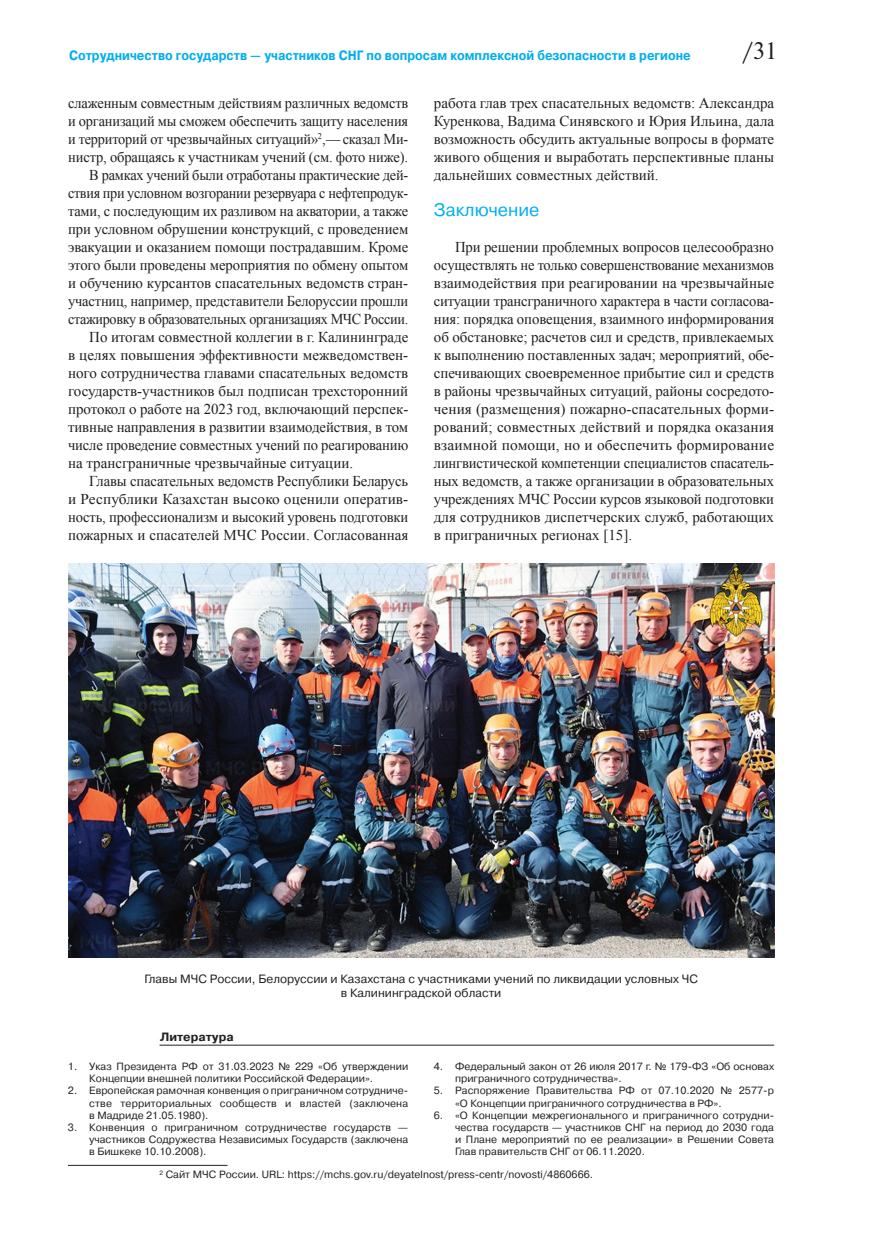
<style>
.page{position:relative;width:872px;height:1234px;background:#fff}
.page>*{position:absolute;margin:0;border:0;box-sizing:border-box;transform-origin:0 0}
.t1{font:24px "Newton C";color:#231f20}
.glava{font:18px "Pragmatica C";color:#00aeef}
.BODY{font:15px/18px "Times New Roman";color:#231f20;text-align:justify}
.BODY-2{font:15px/18px "Times New Roman";color:#231f20;text-align:justify;scale:.96 1}
.t2{font:700 13.5px "Pragmatica C";color:#00aeef;scale:.9 1}
.PODRIS{font:12px "Pragmatica C";color:#231f20}
.LITERATURA_head{font:700 12px "Pragmatica C";color:#231f20}
.LITERATURA_body{font:10.5px/12px "Pragmatica C";color:#231f20}
.SNOSKA_first{font:10.5px "Pragmatica C";color:#231f20}
</style>
<div class="page">
<hr style="left:68px;top:1164px;width:159px;height:1px;background:#231f20">
<img style="left:68px;top:563px;width:706px;height:394px">
<hr style="left:159px;top:1044px;width:615px;height:1px;background:#231f20">
<p class="t2" style="left:69px;top:48px;width:692px">Сотрудничество государств — участников СНГ по вопросам комплексной безопасности в регионе</p>
<h1 class="t1" style="left:742px;top:38px;width:36px">/31</h1>
<p class="BODY-2" style="left:68px;top:94px;width:356px">слаженным совместным действиям различных ведомств и организаций мы сможем обеспечить защиту населения и территорий от чрезвычайных ситуаций»<sup>2</sup>,— сказал Ми&shy;нистр, обращаясь к участникам учений (см. фото ниже).</p>
<p class="BODY-2" style="left:68px;top:166px;width:356px;text-indent:21px">В рамках учений были отработаны практические дей&shy;ствия при условном возгорании резервуара с нефтепродук&shy;тами, с последующим их разливом на акватории, а также при условном обрушении конструкций, с проведением эвакуации и оказанием помощи пострадавшим. Кроме этого были проведены мероприятия по обмену опытом и обучению курсантов спасательных ведомств стран&shy;участниц, например, представители Белоруссии прошли стажировку в образовательных организациях МЧС России.</p>
<p class="BODY" style="left:68px;top:328px;width:342px;text-indent:21px">По итогам совместной коллегии в г. Калининграде в целях повышения эффективности межведомствен&shy;ного сотрудничества главами спасательных ведомств государств-участников был подписан трехсторонний протокол о работе на 2023 год, включающий перспек&shy;тивные направления в развитии взаимодействия, в том числе проведение совместных учений по реагированию на трансграничные чрезвычайные ситуации.</p>
<p class="BODY" style="left:68px;top:472px;width:342px;text-indent:21px">Главы спасательных ведомств Республики Беларусь и Республики Казахстан высоко оценили оператив&shy;ность, профессионализм и высокий уровень подготовки пожарных и спасателей МЧС России. Согласованная</p>
<p class="BODY" style="left:434px;top:94px;width:342px">работа глав трех спасательных ведомств: Александра Куренкова, Вадима Синявского и Юрия Ильина, дала возможность обсудить актуальные вопросы в формате живого общения и выработать перспективные планы дальнейших совместных действий.</p>
<p class="glava" style="left:434px;top:200px;width:107px">Заключение</p>
<p class="BODY" style="left:434px;top:238px;width:342px;text-indent:21px">При решении проблемных вопросов целесообразно осуществлять не только совершенствование механизмов взаимодействия при реагировании на чрезвычайные ситуации трансграничного характера в части согласова&shy;ния: порядка оповещения, взаимного информирования об обстановке; расчетов сил и средств, привлекаемых к выполнению поставленных задач; мероприятий, обе&shy;спечивающих своевременное прибытие сил и средств в районы чрезвычайных ситуаций, районы сосредото&shy;чения (размещения) пожарно-спасательных форми&shy;рований; совместных действий и порядка оказания взаимной помощи, но и обеспечить формирование лингвистической компетенции специалистов спасатель&shy;ных ведомств, а также организации в образовательных учреждениях МЧС России курсов языковой подготовки для сотрудников диспетчерских служб, работающих в приграничных регионах [15].</p>
<p class="PODRIS" style="left:144px;top:972px;width:555px">Главы МЧС России, Белоруссии и Казахстана с участниками учений по ликвидации условных ЧС</p>
<p class="PODRIS" style="left:341px;top:985px;width:162px">в Калининградской области</p>
<p class="LITERATURA_head" style="left:160px;top:1029px;width:75px">Литература</p>
<p class="LITERATURA_body" style="left:89px;top:1060px;width:320px;text-indent:-21px">1. Указ Президента РФ от 31.03.2023 № 229 «Об утверждении<br>Концепции внешней политики Российской Федерации».</p>
<p class="LITERATURA_body" style="left:89px;top:1084px;width:320px;text-align:justify;text-indent:-21px">2. Европейская рамочная конвенция о приграничном сотрудниче&shy;стве территориальных сообществ и властей (заключена в Мадриде 21.05.1980).</p>
<p class="LITERATURA_body" style="left:89px;top:1120px;width:320px;text-align:justify;text-indent:-21px">3. Конвенция о приграничном сотрудничестве государств — участников Содружества Независимых Государств (заключена в Бишкеке 10.10.2008).</p>
<p class="LITERATURA_body" style="left:455px;top:1060px;width:320px;text-indent:-21px">4. Федеральный закон от 26 июля 2017 г. № 179-ФЗ «Об основах приграничного сотрудничества».</p>
<p class="LITERATURA_body" style="left:455px;top:1084px;width:320px;text-indent:-21px">5. Распоряжение Правительства РФ от 07.10.2020 № 2577-р «О Концепции приграничного сотрудничества в РФ».</p>
<p class="LITERATURA_body" style="left:455px;top:1108px;width:320px;text-align:justify;text-indent:-21px">6. «О Концепции межрегионального и приграничного сотрудни&shy;чества государств — участников СНГ на период до 2030 года и Плане мероприятий по ее реализации» в Решении Совета Глав правительств СНГ от 06.11.2020.</p>
<p class="SNOSKA_first" style="left:159px;top:1168px;width:435px"><sup>2</sup> Сайт МЧС России. URL: https://mchs.gov.ru/deyatelnost/press-centr/novosti/4860666.</p>
</div>
